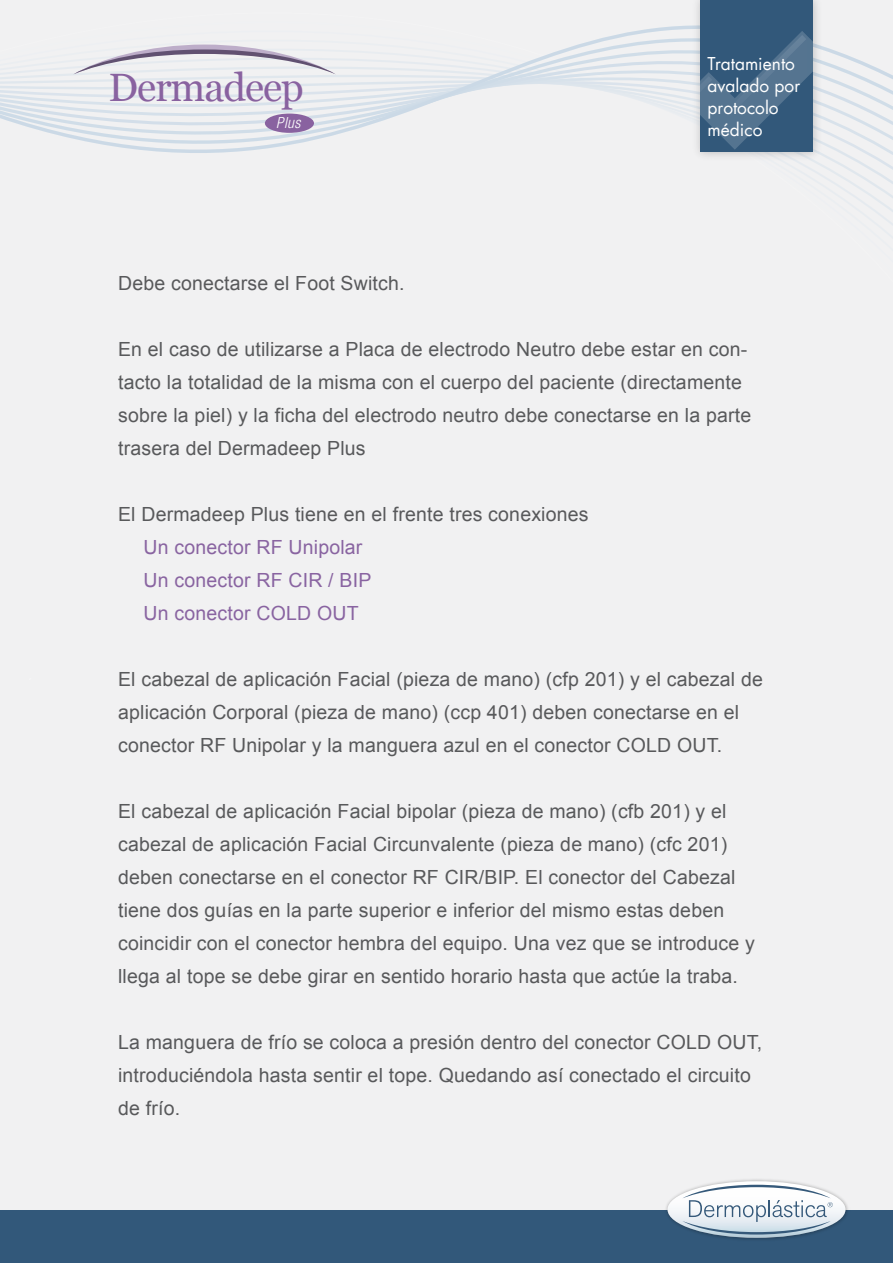
<style>
.page{position:relative;width:893px;height:1263px;background:#fff}
.page>*{position:absolute;margin:0;border:0;box-sizing:border-box;transform-origin:0 0}
.t1{font:39.6px "Georgia";letter-spacing:-.025em;color:#8962a0}
.t2{font:19.5px/33px "Arial";letter-spacing:.01em;color:#58595b}
.t3{font:19.5px/33px "Arial";letter-spacing:.01em;color:#8964a1}
.t4{font:17.4px/22px "Futura LT";color:#fff}
.t5{font:italic 300 condensed 15.3px "Helvetica Neue LT Std";color:#fff}
</style>
<div class="page">
<div style="left:0;top:0;width:893px;height:1261px;background:#f1f1f2"></div>
<svg style="left:0;top:25px;width:893px;height:128px"></svg>
<img style="left:688px;top:0;width:138px;height:165px">
<div style="left:700px;top:0;width:113px;height:152px;background:#32587a"></div>
<svg style="left:700px;top:31px;width:113px;height:119px"></svg>
<div style="left:0;top:1210px;width:893px;height:53px;background:#32587a"></div>
<img style="left:666px;top:1179px;width:182px;height:61px">
<svg style="left:667px;top:1182px;width:179px;height:56px"></svg>
<svg style="left:682px;top:1185px;width:151px;height:49px"></svg>
<svg style="left:73px;top:45px;width:263px;height:29px"></svg>
<div style="left:265px;top:114px;width:49px;height:19px;background:#8962a0;border-radius:50%"></div>
<h1 class="t1" style="left:109px;top:63px;width:197px">Dermadeep</h1>
<p class="t5" style="left:276px;top:114px;width:26px">Plus</p>
<p class="t2" style="left:118px;top:267px;width:288px">Debe conectarse el Foot Switch.</p>
<p class="t4" style="left:708px;top:53px;width:94px">Tratamiento avalado por protocolo médico</p>
<p class="t2" style="left:118px;top:333px;width:635px">En el caso de utilizarse a Placa de electrodo Neutro debe estar en con&shy;tacto la totalidad de la misma con el cuerpo del paciente (directamente sobre la piel) y la ficha del electrodo neutro debe conectarse en la parte trasera del Dermadeep Plus</p>
<p class="t2" style="left:118px;top:498px;width:472px">El Dermadeep Plus tiene en el frente tres conexiones</p>
<p class="t3" style="left:144px;top:531px;width:229px">Un conector RF Unipolar<br>Un conector RF CIR / BIP<br>Un conector COLD OUT</p>
<p class="t2" style="left:118px;top:663px;width:646px">El cabezal de aplicación Facial (pieza de mano) (cfp 201) y el cabezal de aplicación Corporal (pieza de mano) (ccp 401) deben conectarse en el conector RF Unipolar y la manguera azul en el conector COLD OUT.</p>
<p class="t2" style="left:118px;top:795px;width:638px">El cabezal de aplicación Facial bipolar (pieza de mano) (cfb 201) y el cabezal de aplicación Facial Circunvalente (pieza de mano) (cfc 201) deben conectarse en el conector RF CIR/BIP. El conector del Cabezal tiene dos guías en la parte superior e inferior del mismo estas deben coincidir con el conector hembra del equipo. Una vez que se introduce y llega al tope se debe girar en sentido horario hasta que actúe la traba.</p>
<p class="t2" style="left:118px;top:1026px;width:646px">La manguera de frío se coloca a presión dentro del conector COLD OUT, introduciéndola hasta sentir el tope. Quedando así conectado el circuito de frío.</p>
</div>
